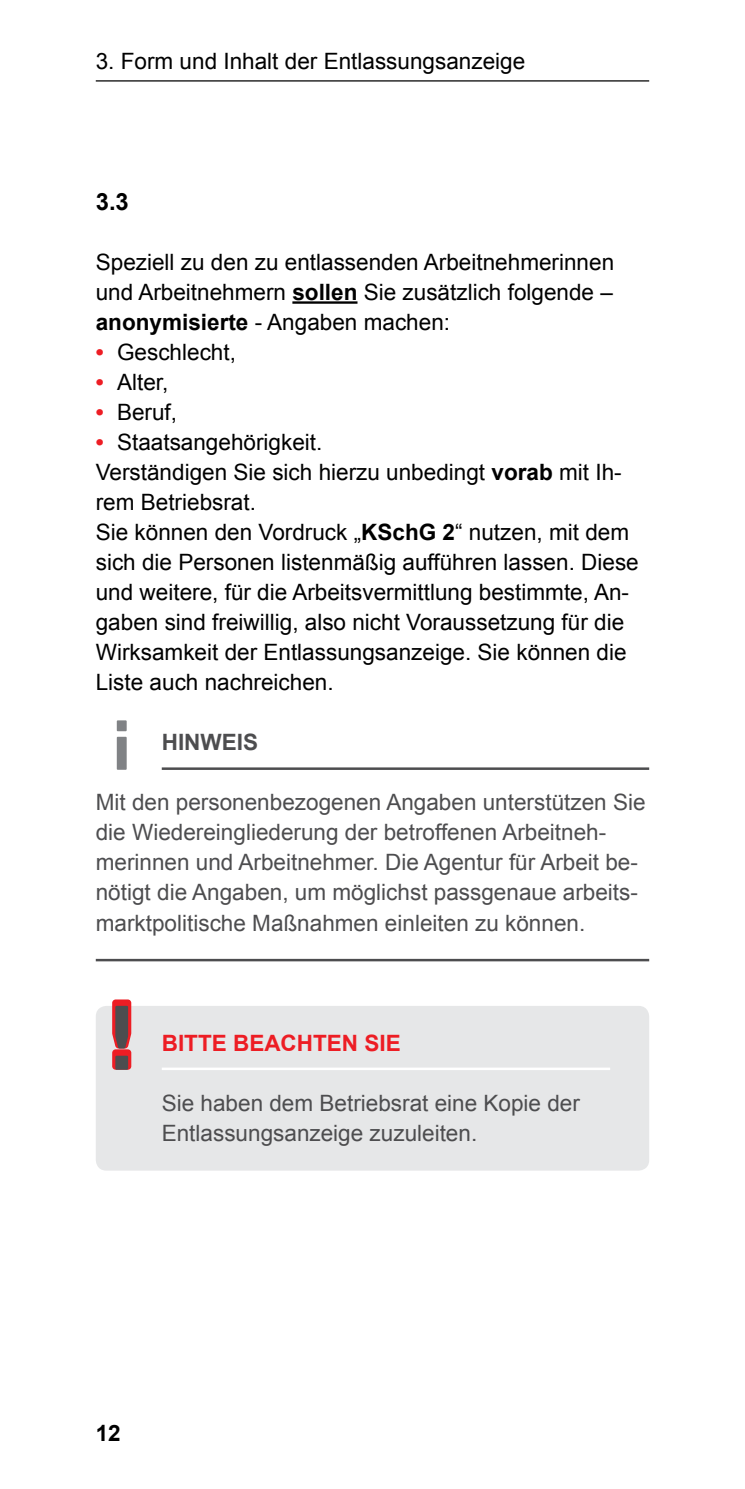
<style>
.page{position:relative;width:745px;height:1489px;background:#fff}
.page>*{position:absolute;margin:0;border:0;box-sizing:border-box;transform-origin:0 0}
.t1{font:700 23.75px "Arial";color:#000}
.p_ohne_Abstand{font:22.5px/30px "Arial";color:#000}
.Infobox_letzte_Zeile_LZ{font:22.5px/30px "Arial";color:#4d4d4f}
.p_1-LZ{font:22.5px/30px "Arial";color:#000;text-align:justify}
.Infobox_gross_letzte_Zeile{font:22.5px/30px "Arial";color:#4d4d4f}
.Infobox_gross_Kopf{font:700 22.5px "Arial";color:#ed1d24}
.Infobox_Kopf{font:700 22.5px "Arial";color:#4d4d4f}
.t2{font:700 22.5px "Arial";color:#000}
.s1{font-weight:700}
.s2{font-weight:700;color:#ed1d24}
</style>
<div class="page">
<hr style="left:96px;top:80px;width:552px;height:1px;background:#000">
<div style="left:96px;top:1005px;width:552px;height:165px;background:#e6e7e8;border-radius:11px"></div>
<hr style="left:292px;top:301px;width:65px;height:3px;background:#000">
<hr style="left:162px;top:767px;width:486px;height:3px;background:#4d4d4f">
<hr style="left:96px;top:958px;width:552px;height:3px;background:#4d4d4f">
<hr style="left:162px;top:1067px;width:447px;height:3px;background:#fff">
<div style="left:117px;top:720px;width:10px;height:11px;background:#808285"></div>
<div style="left:117px;top:736px;width:10px;height:33px;background:#808285"></div>
<svg style="left:112px;top:999px;width:19px;height:70px"></svg>
<div style="left:115px;top:1055px;width:13px;height:14px;background:#4d4d4f"></div>
<p class="p_ohne_Abstand" style="left:96px;top:46px;width:430px">3. Form und Inhalt der Entlassungsanzeige</p>
<p class="t1" style="left:96px;top:186px;width:35px">3.3</p>
<p class="p_1-LZ" style="left:96px;top:247px;width:519px">Speziell zu den zu entlassenden Arbeitnehmerinnen und Arbeitnehmern <span class="s1">sollen</span> Sie zusätzlich folgende – <span class="s1">anonymisierte</span> - Angaben machen:</p>
<p class="p_ohne_Abstand" style="left:96px;top:337px;width:142px"><span class="s2">•</span> Geschlecht,</p>
<p class="p_ohne_Abstand" style="left:96px;top:367px;width:74px"><span class="s2">•</span> Alter,</p>
<p class="p_ohne_Abstand" style="left:96px;top:397px;width:83px"><span class="s2">•</span> Beruf,</p>
<p class="p_ohne_Abstand" style="left:96px;top:427px;width:228px"><span class="s2">•</span> Staatsangehörigkeit.</p>
<p class="p_ohne_Abstand" style="left:96px;top:457px;width:527px">Verständigen Sie sich hierzu unbedingt <span class="s1">vorab</span> mit Ih&shy;rem Betriebsrat.</p>
<p class="p_ohne_Abstand" style="left:96px;top:517px;width:544px">Sie können den Vordruck „<span class="s1">KSchG 2</span>“ nutzen, mit dem sich die Personen listenmäßig aufführen lassen. Diese und weitere, für die Arbeitsvermittlung bestimmte, An&shy;gaben sind freiwillig, also nicht Voraussetzung für die Wirksamkeit der Entlassungsanzeige. Sie können die Liste auch nachreichen.</p>
<p class="Infobox_Kopf" style="left:162px;top:727px;width:98px">HINWEIS</p>
<p class="Infobox_letzte_Zeile_LZ" style="left:96px;top:787px;width:551px">Mit den personenbezogenen Angaben unterstützen Sie die Wiedereingliederung der betroffenen Arbeitneh&shy;merinnen und Arbeitnehmer. Die Agentur für Arbeit be&shy;nötigt die Angaben, um möglichst passgenaue arbeits&shy;marktpolitische Maßnahmen einleiten zu können.</p>
<p class="Infobox_gross_Kopf" style="left:162px;top:1027px;width:240px">BITTE BEACHTEN SIE</p>
<p class="Infobox_gross_letzte_Zeile" style="left:162px;top:1087px;width:419px">Sie haben dem Betriebsrat eine Kopie der<br>Entlassungsanzeige zuzuleiten.</p>
<p class="t2" style="left:96px;top:1417px;width:27px">12</p>
</div>
